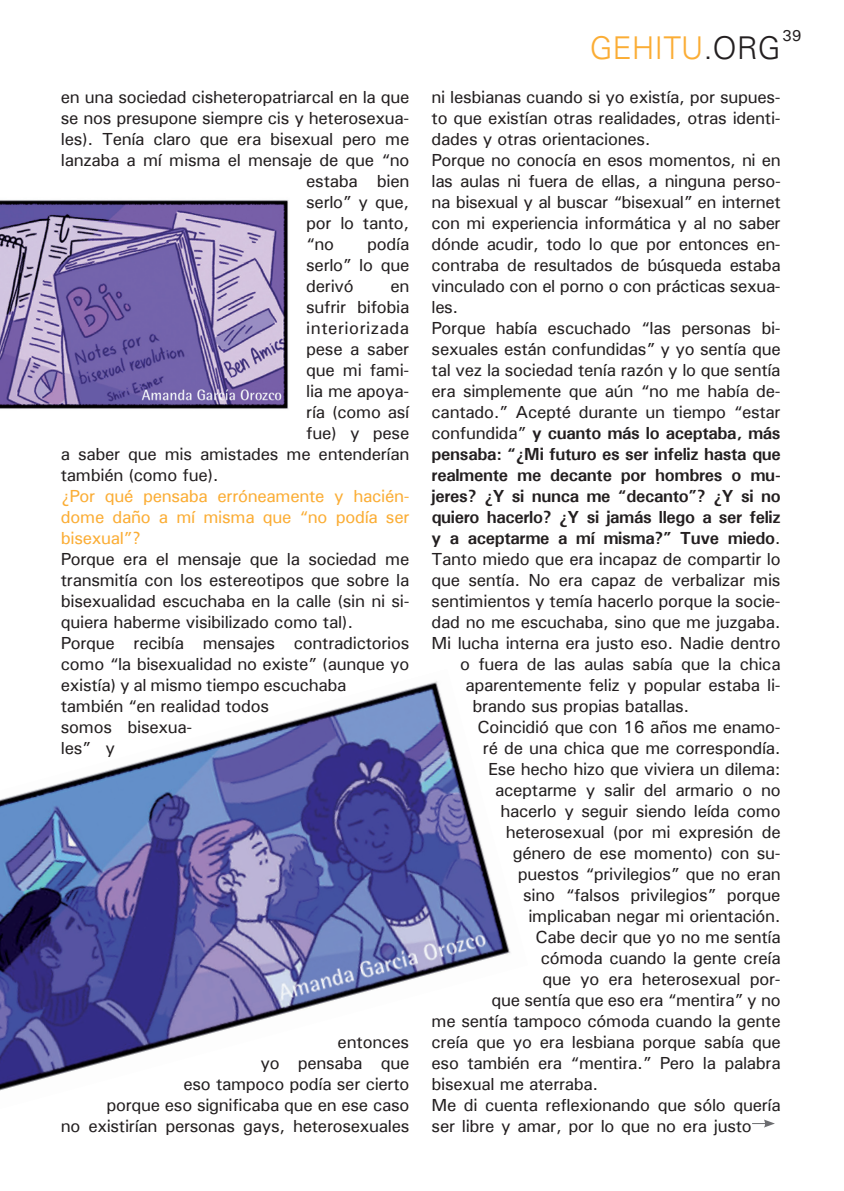
<style>
.page{position:relative;width:844px;height:1191px;background:#fff}
.page>*{position:absolute;margin:0;border:0;box-sizing:border-box;transform-origin:0 0}
.t1{font:300 31.5px "Univers";color:#fbad35}
.t2{font:500 17.5px/21px "Univers";letter-spacing:-.02em;color:#231f20;text-align:justify}
.t3{font:700 17.5px "Univers";letter-spacing:-.02em;color:#231f20}
.t4{font:500 17.5px/21px "Univers";letter-spacing:-.02em;color:#fbad35;text-align:justify}
.t5{font:500 17.5px "Univers";letter-spacing:.025em;color:#231f20}
.t6{font:500 15.75px "Univers";color:#231f20}
.s1{color:#231f20}
.s2{font-weight:500}
</style>
<div class="page">
<img style="left:0;top:681px;width:511px;height:410px">
<svg style="left:752px;top:1119px;width:22px;height:8px"></svg>
<img style="left:0;top:200px;width:289px;height:209px">
<p class="t2" style="left:61px;top:86px;width:350px">en una sociedad cisheteropatriarcal en la que</p>
<p class="t2" style="left:61px;top:107px;width:350px">se nos presupone siempre cis y heterosexua-</p>
<p class="t2" style="left:61px;top:128px;width:350px">les). Tenía claro que era bisexual pero me</p>
<p class="t2" style="left:61px;top:149px;width:350px">lanzaba a mí misma el mensaje de que “no</p>
<p class="t2" style="left:306px;top:170px;width:105px">estaba bien</p>
<p class="t2" style="left:306px;top:191px;width:105px">serlo” y que,</p>
<p class="t2" style="left:306px;top:212px;width:105px">por lo tanto,</p>
<p class="t2" style="left:306px;top:233px;width:30px">“no</p>
<p class="t2" style="left:306px;top:233px;width:105px;text-indent:61px">podía serlo” lo que derivó</p>
<p class="t2" style="left:390px;top:275px;width:21px">en</p>
<p class="t2" style="left:306px;top:296px;width:105px">sufrir bifobia</p>
<p class="t5" style="left:306px;top:317px;width:104px">interiorizada</p>
<p class="t2" style="left:306px;top:338px;width:105px">pese a saber</p>
<p class="t2" style="left:306px;top:359px;width:105px">que mi fami-</p>
<p class="t2" style="left:306px;top:380px;width:105px">lia me apoya-</p>
<p class="t2" style="left:306px;top:401px;width:105px">ría (como así</p>
<p class="t2" style="left:306px;top:422px;width:105px">fue) y pese</p>
<p class="t2" style="left:61px;top:443px;width:350px">a saber que mis amistades me entenderían</p>
<p class="t2" style="left:61px;top:464px;width:159px">también (como fue).</p>
<p class="t4" style="left:61px;top:485px;width:350px">¿Por qué pensaba erróneamente y hacién&shy;dome daño a mí misma que “no podía ser bisexual”?</p>
<p class="t2" style="left:61px;top:548px;width:350px;text-align:left">Porque era el mensaje que la sociedad me transmitía con los estereotipos que sobre la bisexualidad escuchaba en la calle (sin ni si&shy;quiera haberme visibilizado como tal).<br>Porque recibía mensajes contradictorios como “la bisexualidad no existe” (aunque yo existía) y al mismo tiempo escuchaba también “en realidad todos<br>somos bisexua-<br>les” y</p>
<p class="t2" style="left:61px;top:1031px;width:350px;text-align:right">entonces<br>yo pensaba que<br>eso tampoco podía ser cierto<br>porque eso significaba que en ese caso<br>no existirían personas gays, heterosexuales</p>
<p class="t6" style="left:782px;top:26px;width:21px">39</p>
<h1 class="t1" style="left:589px;top:29px;width:145px">GEHITU<span class="s1">.org</span></h1>
<p class="t2" style="left:431px;top:86px;width:350px">ni lesbianas cuando si yo existía, por supues-</p>
<p class="t2" style="left:431px;top:107px;width:350px">to que existían otras realidades, otras identi-</p>
<p class="t2" style="left:431px;top:128px;width:220px">dades y otras orientaciones.</p>
<p class="t2" style="left:431px;top:149px;width:350px">Porque no conocía en esos momentos, ni en</p>
<p class="t2" style="left:431px;top:170px;width:350px">las aulas ni fuera de ellas, a ninguna perso-</p>
<p class="t2" style="left:431px;top:191px;width:350px">na bisexual y al buscar “bisexual” en internet</p>
<p class="t2" style="left:431px;top:212px;width:350px">con mi experiencia informática y al no saber</p>
<p class="t2" style="left:431px;top:233px;width:350px">dónde acudir, todo lo que por entonces en-</p>
<p class="t2" style="left:431px;top:254px;width:350px">contraba de resultados de búsqueda estaba</p>
<p class="t2" style="left:431px;top:275px;width:350px">vinculado con el porno o con prácticas sexua-</p>
<p class="t2" style="left:431px;top:296px;width:28px">les.</p>
<p class="t2" style="left:431px;top:317px;width:350px">Porque había escuchado “las personas bi-</p>
<p class="t2" style="left:431px;top:338px;width:350px">sexuales están confundidas” y yo sentía que</p>
<p class="t2" style="left:431px;top:359px;width:350px">tal vez la sociedad tenía razón y lo que sentía</p>
<p class="t2" style="left:431px;top:380px;width:350px">era simplemente que aún “no me había de-</p>
<p class="t2" style="left:431px;top:401px;width:350px">cantado.” Acepté durante un tiempo “estar</p>
<p class="t3" style="left:431px;top:422px;width:350px"><span class="s2">confundida”</span> y cuanto más lo aceptaba, más</p>
<p class="t3" style="left:431px;top:443px;width:350px">pensaba: “¿Mi futuro es ser infeliz hasta que</p>
<p class="t3" style="left:431px;top:464px;width:350px">realmente me decante por hombres o mu-</p>
<p class="t3" style="left:431px;top:485px;width:350px">jeres? ¿Y si nunca me “decanto”? ¿Y si no</p>
<p class="t3" style="left:431px;top:506px;width:350px">quiero hacerlo? ¿Y si jamás llego a ser feliz</p>
<p class="t3" style="left:431px;top:527px;width:350px">y a aceptarme a mí misma?” Tuve miedo<span class="s2">.</span></p>
<p class="t2" style="left:431px;top:548px;width:350px">Tanto miedo que era incapaz de compartir lo</p>
<p class="t2" style="left:431px;top:569px;width:350px">que sentía. No era capaz de verbalizar mis</p>
<p class="t2" style="left:431px;top:590px;width:350px">sentimientos y temía hacerlo porque la socie-</p>
<p class="t2" style="left:431px;top:611px;width:350px">dad no me escuchaba, sino que me juzgaba.</p>
<p class="t2" style="left:431px;top:632px;width:350px">Mi lucha interna era justo eso. Nadie dentro</p>
<p class="t2" style="left:460px;top:653px;width:322px">o fuera de las aulas sabía que la chica</p>
<p class="t2" style="left:465px;top:674px;width:317px">aparentemente feliz y popular estaba li-</p>
<p class="t2" style="left:472px;top:695px;width:218px">brando sus propias batallas.</p>
<p class="t2" style="left:477px;top:716px;width:304px">Coincidió que con 16 años me enamo-</p>
<p class="t2" style="left:483px;top:737px;width:299px">ré de una chica que me correspondía.</p>
<p class="t2" style="left:488px;top:758px;width:294px">Ese hecho hizo que viviera un dilema:</p>
<p class="t2" style="left:495px;top:779px;width:287px">aceptarme y salir del armario o no</p>
<p class="t2" style="left:500px;top:800px;width:282px">hacerlo y seguir siendo leída como</p>
<p class="t2" style="left:505px;top:821px;width:276px">heterosexual (por mi expresión de</p>
<p class="t2" style="left:512px;top:842px;width:269px">género de ese momento) con su-</p>
<p class="t2" style="left:518px;top:863px;width:264px">puestos “privilegios” que no eran</p>
<p class="t2" style="left:523px;top:884px;width:259px">sino “falsos privilegios” porque</p>
<p class="t2" style="left:528px;top:905px;width:254px">implicaban negar mi orientación.</p>
<p class="t2" style="left:535px;top:926px;width:247px">Cabe decir que yo no me sentía</p>
<p class="t2" style="left:540px;top:947px;width:241px">cómoda cuando la gente creía</p>
<p class="t2" style="left:542px;top:968px;width:240px">que yo era heterosexual por-</p>
<p class="t2" style="left:491px;top:989px;width:290px">que sentía que eso era “mentira” y no</p>
<p class="t2" style="left:431px;top:1010px;width:350px">me sentía tampoco cómoda cuando la gente</p>
<p class="t2" style="left:431px;top:1031px;width:350px">creía que yo era lesbiana porque sabía que</p>
<p class="t2" style="left:431px;top:1052px;width:350px">eso también era “mentira.” Pero la palabra</p>
<p class="t2" style="left:431px;top:1073px;width:168px">bisexual me aterraba.</p>
<p class="t2" style="left:431px;top:1094px;width:350px">Me di cuenta reflexionando que sólo quería</p>
<p class="t2" style="left:431px;top:1115px;width:322px">ser libre y amar, por lo que no era justo</p>
</div>
